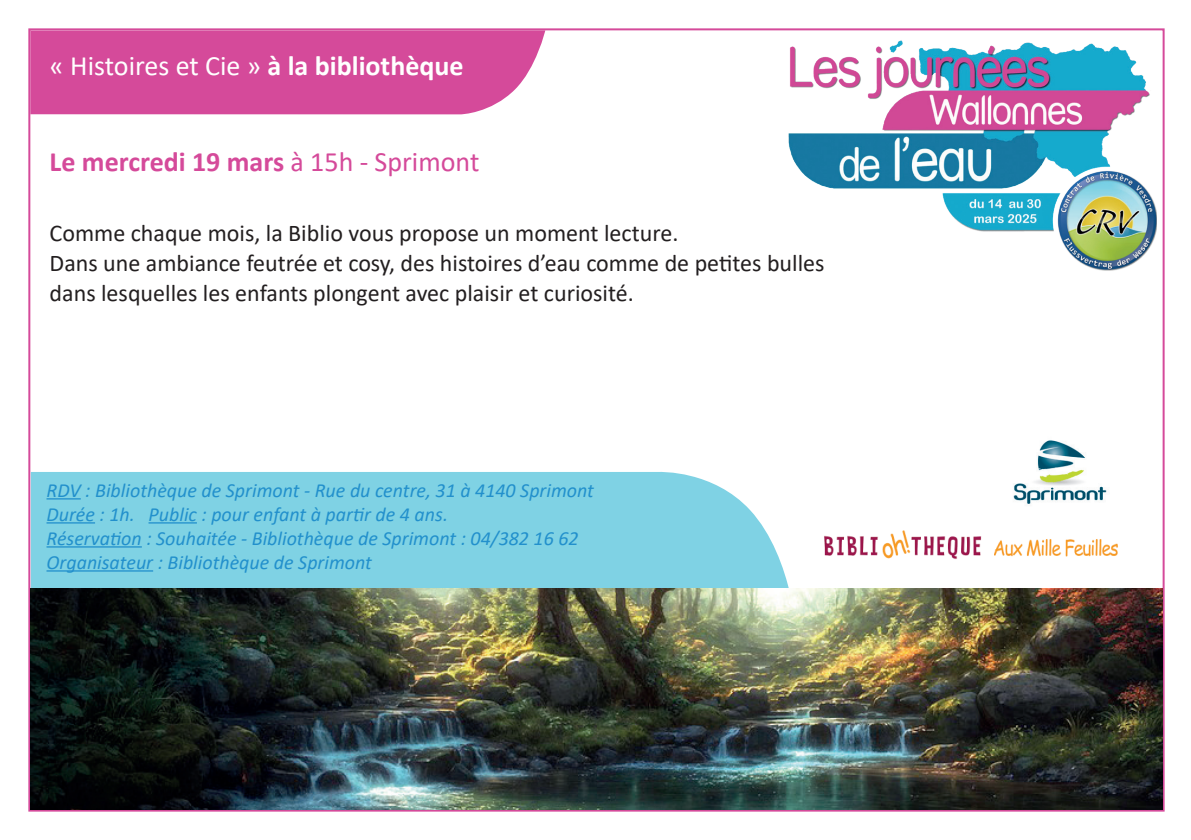
<style>
.page{position:relative;width:1191px;height:840px;background:#fff}
.page>*{position:absolute;margin:0;border:0;box-sizing:border-box;transform-origin:0 0}
.t1{font:28px "Calibri";color:#fff}
.t2{font:700 28px "Calibri";color:#d54a9a}
.t3{font:24px/30px "Calibri";color:#231f20}
.t4{font:italic 20px/24px "Calibri";color:#2290cc}
.s1{font-weight:700}
.s2{font-weight:400}
</style>
<div class="page">
<img style="left:788px;top:40px;width:369px;height:231px">
<div style="left:31px;top:471px;width:758px;height:116px;background:#7fd2e4"></div>
<div style="left:30px;top:30px;width:515px;height:84px;background:#d54a9a"></div>
<img style="left:1013px;top:440px;width:94px;height:64px">
<img style="left:31px;top:587px;width:1131px;height:222px">
<hr style="left:46px;top:498px;width:35px;height:1px;background:#2290cc">
<hr style="left:46px;top:522px;width:49px;height:1px;background:#2290cc">
<hr style="left:148px;top:522px;width:49px;height:1px;background:#2290cc">
<hr style="left:46px;top:546px;width:96px;height:1px;background:#2290cc">
<hr style="left:46px;top:570px;width:107px;height:1px;background:#2290cc">
<img style="left:824px;top:530px;width:294px;height:29px">
<h1 class="t1" style="left:50px;top:46px;width:415px">« Histoires et Cie » <span class="s1">à la bibliothèque</span></h1>
<h1 class="t2" style="left:50px;top:142px;width:431px">Le mercredi 19 mars <span class="s2">à 15h - Sprimont</span></h1>
<p class="t3" style="left:50px;top:217px;width:776px">Comme chaque mois, la Biblio vous propose un moment lecture.<br>Dans une ambiance feutrée et cosy, des histoires d’eau comme de petites bulles dans lesquelles les enfants plongent avec plaisir et curiosité.</p>
<p class="t4" style="left:46px;top:477px;width:549px">RDV : Bibliothèque de Sprimont - Rue du centre, 31 à 4140 Sprimont Durée : 1h. Public : pour enfant à partir de 4 ans.<br>Réservation : Souhaitée - Bibliothèque de Sprimont : 04/382 16 62<br>Organisateur : Bibliothèque de Sprimont</p>
</div>
